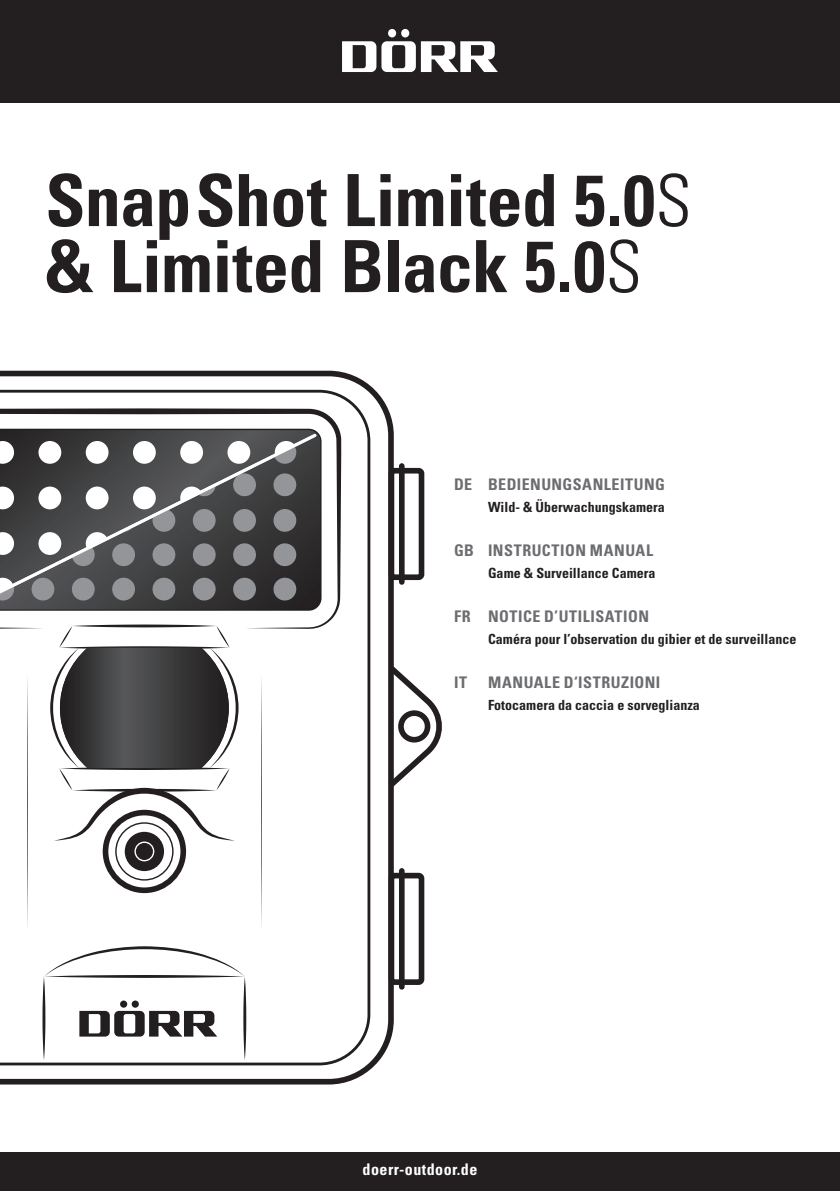
<style>
.page{position:relative;width:840px;height:1191px;background:#fff}
.page>*{position:absolute;margin:0;border:0;box-sizing:border-box;transform-origin:0 0}
.t1{font:72px/66px "Univers LTCYR 67 Bold Cond";letter-spacing:-.01em;color:#231f20}
.t2{font:16px "Univers LTCYR 67 Bold Cond";letter-spacing:.03em;color:#6c6d70}
.t3{font:16px "Univers LTCYR 67 Bold Cond";letter-spacing:.03em;color:#fff}
.t4{font:14px "Univers LTCYR 67 Bold Cond";color:#231f20}
.t5{font:700 12px "Univers LTCYR 65";color:#fff}
.s1{font-family:"Univers LTCYR 47 Light Cond"}
</style>
<div class="page">
<div style="left:0;top:1152px;width:839px;height:39px;background:#231f20"></div>
<div style="left:0;top:0;width:839px;height:102px;background:#231f20"></div>
<svg style="left:342px;top:29px;width:155px;height:43px"></svg>
<div style="left:388px;top:872px;width:36px;height:113px;border:6px solid #231f20;border-radius:3px"></div>
<div style="left:388px;top:468px;width:36px;height:112px;border:6px solid #231f20;border-radius:3px"></div>
<svg style="left:393px;top:659px;width:49px;height:134px"></svg>
<div style="left:398px;top:710px;width:32px;height:32px;border:6px solid #231f20;border-radius:50%"></div>
<div style="left:399px;top:466px;width:5px;height:116px;background:#231f20"></div>
<div style="left:399px;top:871px;width:5px;height:116px;background:#231f20"></div>
<svg style="left:0;top:371px;width:393px;height:713px"></svg>
<h1 class="t1" style="left:45px;top:166px;width:647px">SnapShot Limited 5.0<span class="s1">S </span>&amp; Limited Black 5.0<span class="s1">S</span></h1>
<p class="t2" style="left:454px;top:474px;width:212px">DE BEDIENUNGSANLEITUNG</p>
<p class="t4" style="left:488px;top:498px;width:178px">Wild- &amp; Überwachungskamera</p>
<p class="t2" style="left:454px;top:540px;width:200px">GB INSTRUCTION MANUAL</p>
<p class="t4" style="left:488px;top:564px;width:169px">Game &amp; Surveillance Camera</p>
<p class="t2" style="left:454px;top:606px;width:196px">FR NOTICE D’UTILISATION</p>
<p class="t4" style="left:488px;top:630px;width:309px">Caméra pour l’observation du gibier et de surveillance</p>
<p class="t2" style="left:454px;top:672px;width:15px">IT</p>
<p class="t2" style="left:488px;top:672px;width:174px">MANUALE D‘ISTRUZIONI</p>
<p class="t4" style="left:488px;top:696px;width:213px">Fotocamera da caccia e sorveglianza</p>
<p class="t3" style="left:362px;top:1160px;width:116px">doerr-outdoor.de</p>
<p class="t5" style="left:413px;top:1161px;width:14px">01</p>
</div>
